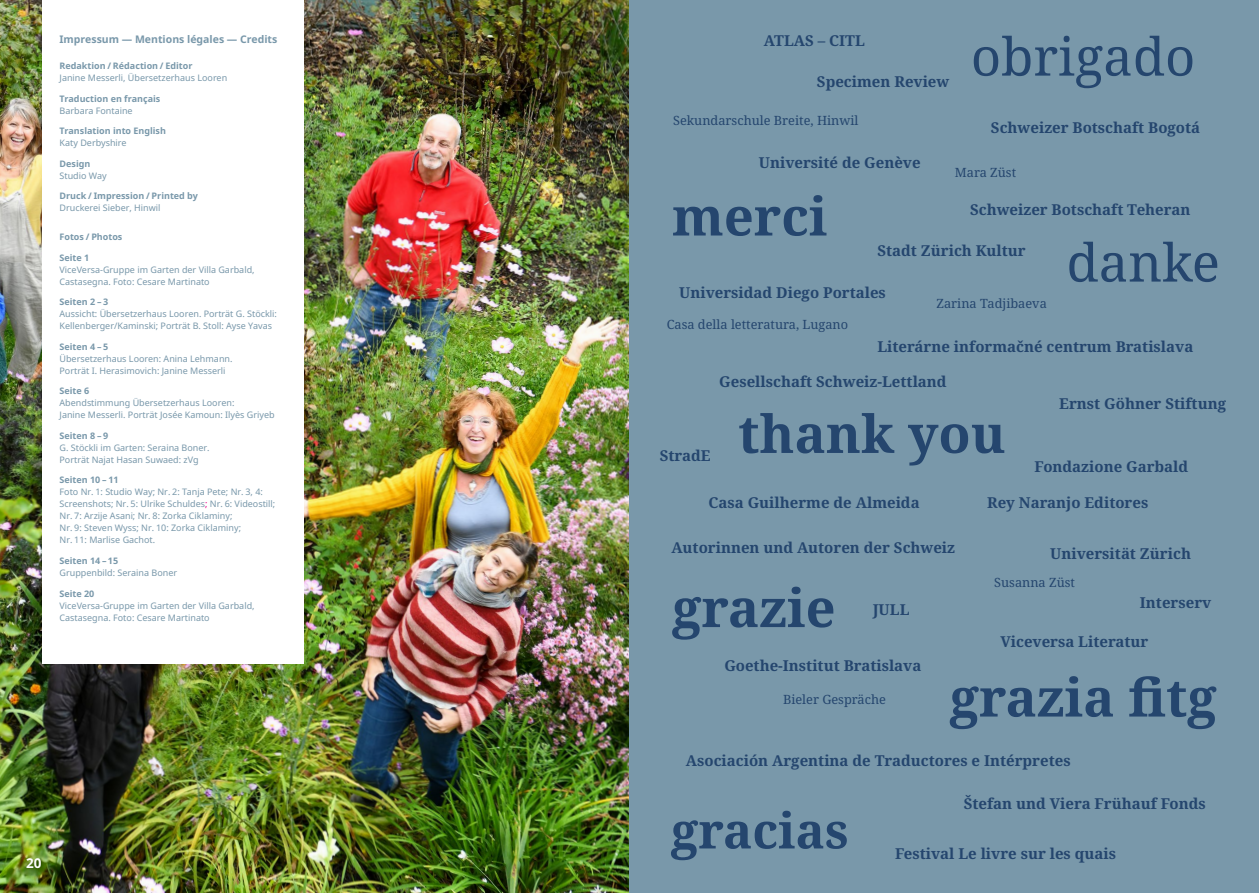
<style>
.page{position:relative;width:1259px;height:893px;background:#fff}
.page>*{position:absolute;margin:0;border:0;box-sizing:border-box;transform-origin:0 0}
.Umschlag1{font:700 15px "Noto Serif";color:#25466e}
.t1{font:700 13.5px "Noto Sans";color:#fff}
.Umschlag0{font:12.75px "Noto Serif";color:#25466e}
.t2{font:700 10.5px "Noto Sans";color:#7998aa}
.t3{font:9px/12px "Noto Sans";color:#7998aa}
.t4{font:700 9px/12px "Noto Sans";color:#7998aa}
.s1{font-weight:700}
.s2{font-weight:400}
.s3{color:#ed028c}
</style>
<div class="page">
<img style="left:0;top:0;width:629px;height:893px">
<div style="left:629px;top:0;width:630px;height:893px;background:#7998aa"></div>
<svg style="left:673px;top:195px;width:153px;height:41px"></svg>
<svg style="left:739px;top:413px;width:265px;height:53px"></svg>
<svg style="left:1069px;top:242px;width:148px;height:40px"></svg>
<svg style="left:672px;top:587px;width:161px;height:53px"></svg>
<svg style="left:949px;top:676px;width:267px;height:53px"></svg>
<svg style="left:671px;top:811px;width:176px;height:49px"></svg>
<svg style="left:973px;top:36px;width:219px;height:52px"></svg>
<div style="left:43px;top:0;width:261px;height:664px;background:#fff"></div>
<p class="t2" style="left:60px;top:31px;width:219px">Impressum — Mentions légales — Credits</p>
<p class="t3" style="left:60px;top:60px;width:169px"><span class="s1">Redaktion / Rédaction / Editor<br></span>Janine Messerli, Übersetzerhaus Looren</p>
<p class="t4" style="left:60px;top:92px;width:102px">Traduction en français<br><span class="s2">Barbara Fontaine</span></p>
<p class="t4" style="left:60px;top:125px;width:108px">Translation into English<br><span class="s2">Katy Derbyshire</span></p>
<p class="t3" style="left:60px;top:157px;width:49px"><span class="s1">Design<br></span>Studio Way</p>
<p class="t4" style="left:60px;top:190px;width:140px">Druck / Impression / Printed by<br><span class="s2">Druckerei Sieber, Hinwil</span></p>
<p class="t4" style="left:60px;top:231px;width:64px">Fotos / Photos</p>
<p class="t3" style="left:60px;top:251px;width:197px"><span class="s1">Seite 1<br></span>ViceVersa-Gruppe im Garten der Villa Garbald,<br>Castasegna. Foto: Cesare Martinato</p>
<p class="t3" style="left:60px;top:296px;width:219px"><span class="s1">Seiten 2 – 3<br></span>Aussicht: Übersetzerhaus Looren. Porträt G. Stöckli:<br>Kellenberger/Kaminski; Porträt B. Stoll: Ayse Yavas</p>
<p class="t3" style="left:60px;top:340px;width:174px"><span class="s1">Seiten 4 – 5<br></span>Übersetzerhaus Looren: Anina Lehmann.<br>Porträt I. Herasimovich: Janine Messerli</p>
<p class="t3" style="left:60px;top:385px;width:217px"><span class="s1">Seite 6<br></span>Abendstimmung Übersetzerhaus Looren:<br>Janine Messerli. Porträt Josée Kamoun: Ilyès Griyeb</p>
<p class="t3" style="left:60px;top:429px;width:152px"><span class="s1">Seiten 8 – 9<br></span>G. Stöckli im Garten: Seraina Boner.<br>Porträt Najat Hasan Suwaed: zVg</p>
<p class="t3" style="left:60px;top:474px;width:217px"><span class="s1">Seiten 10 – 11<br></span>Foto Nr. 1: Studio Way; Nr. 2: Tanja Pete; Nr. 3, 4:<br>Screenshots; Nr. 5: Ulrike Schuldes<span class="s3">;</span> Nr. 6: Videostill; Nr. 7: Arzije Asani; Nr. 8: Zorka Ciklaminy;<br>Nr. 9: Steven Wyss; Nr. 10: Zorka Ciklaminy;<br>Nr. 11: Marlise Gachot.</p>
<p class="t3" style="left:60px;top:554px;width:119px"><span class="s1">Seiten 14 – 15<br></span>Gruppenbild: Seraina Boner</p>
<p class="t3" style="left:60px;top:587px;width:197px"><span class="s1">Seite 20<br></span>ViceVersa-Gruppe im Garten der Villa Garbald,<br>Castasegna. Foto: Cesare Martinato</p>
<p class="t1" style="left:26px;top:854px;width:17px">20</p>
<p class="Umschlag1" style="left:764px;top:30px;width:103px">ATLAS – CITL</p>
<p class="Umschlag1" style="left:817px;top:71px;width:134px">Specimen Review</p>
<p class="Umschlag0" style="left:673px;top:112px;width:187px">Sekundarschule Breite, Hinwil</p>
<p class="Umschlag1" style="left:991px;top:117px;width:211px">Schweizer Botschaft Bogotá</p>
<p class="Umschlag1" style="left:759px;top:152px;width:163px">Université de Genève</p>
<p class="Umschlag0" style="left:955px;top:164px;width:63px">Mara Züst</p>
<p class="Umschlag1" style="left:970px;top:199px;width:222px">Schweizer Botschaft Teheran</p>
<p class="Umschlag1" style="left:877px;top:240px;width:150px">Stadt Zürich Kultur</p>
<p class="Umschlag1" style="left:679px;top:282px;width:208px">Universidad Diego Portales</p>
<p class="Umschlag0" style="left:666px;top:316px;width:183px">Casa della letteratura, Lugano</p>
<p class="Umschlag0" style="left:936px;top:295px;width:112px">Zarina Tadjibaeva</p>
<p class="Umschlag1" style="left:877px;top:336px;width:317px">Literárne informačné centrum Bratislava</p>
<p class="Umschlag1" style="left:719px;top:371px;width:229px">Gesellschaft Schweiz-Lettland</p>
<p class="Umschlag1" style="left:660px;top:445px;width:52px">StradE</p>
<p class="Umschlag1" style="left:1059px;top:393px;width:168px">Ernst Göhner Stiftung</p>
<p class="Umschlag1" style="left:1034px;top:456px;width:155px">Fondazione Garbald</p>
<p class="Umschlag1" style="left:708px;top:491px;width:213px">Casa Guilherme de Almeida</p>
<p class="Umschlag1" style="left:987px;top:491px;width:163px">Rey Naranjo Editores</p>
<p class="Umschlag1" style="left:671px;top:537px;width:285px">Autorinnen und Autoren der Schweiz</p>
<p class="Umschlag1" style="left:872px;top:599px;width:38px">JULL</p>
<p class="Umschlag1" style="left:724px;top:655px;width:198px">Goethe-Institut Bratislava</p>
<p class="Umschlag0" style="left:783px;top:691px;width:104px">Bieler Gespräche</p>
<p class="Umschlag1" style="left:1050px;top:543px;width:142px">Universität Zürich</p>
<p class="Umschlag0" style="left:994px;top:573px;width:82px">Susanna Züst</p>
<p class="Umschlag1" style="left:1140px;top:592px;width:73px">Interserv</p>
<p class="Umschlag1" style="left:1000px;top:631px;width:150px">Viceversa Literatur</p>
<p class="Umschlag1" style="left:686px;top:750px;width:386px">Asociación Argentina de Traductores e Intérpretes</p>
<p class="Umschlag1" style="left:963px;top:793px;width:243px">Štefan und Viera Frühauf Fonds</p>
<p class="Umschlag1" style="left:895px;top:843px;width:222px">Festival Le livre sur les quais</p>
</div>
